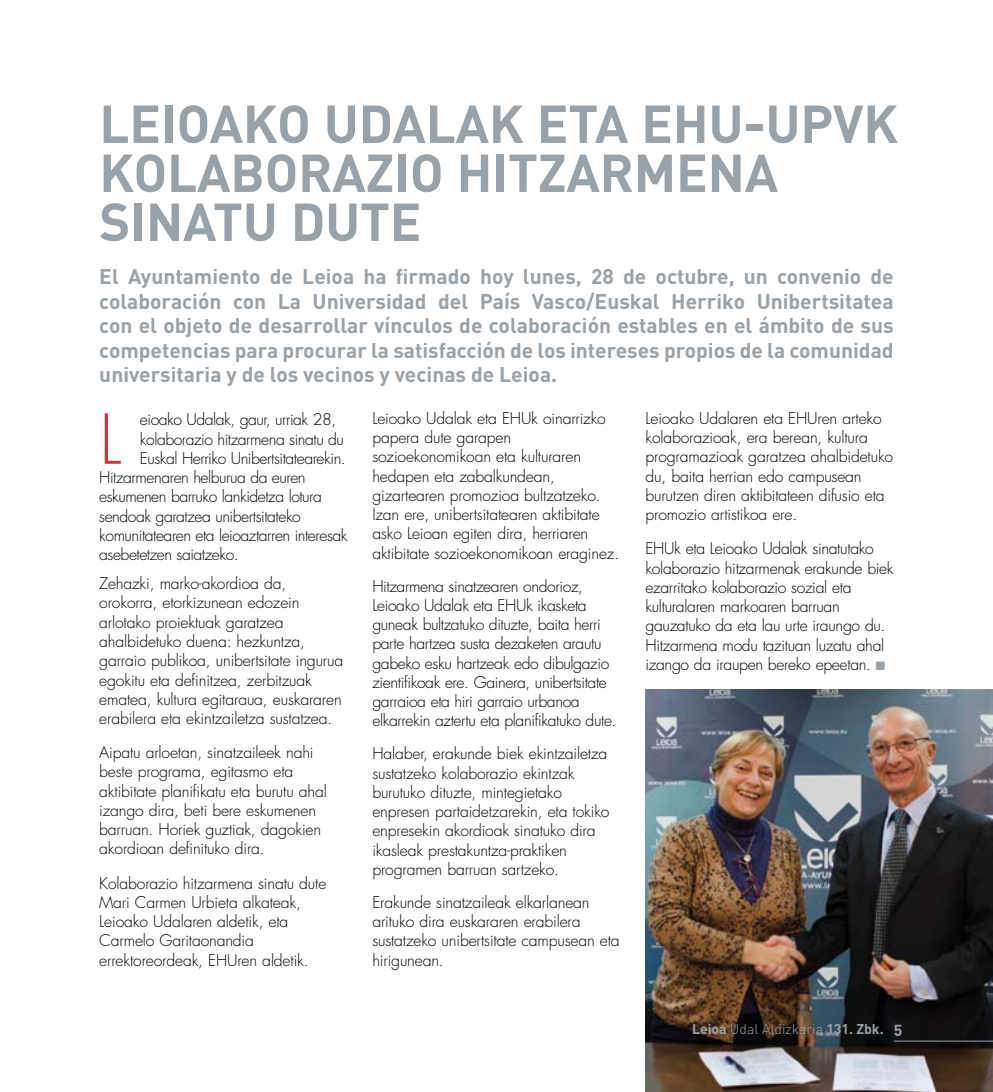
<style>
.page{position:relative;width:993px;height:1092px;background:#fff}
.page>*{position:absolute;margin:0;border:0;box-sizing:border-box;transform-origin:0 0}
.t1{font:300 66.85px "Futura";color:#d22e40}
.t2{font:700 52.5px/49px "DIN";letter-spacing:-.005em;color:#99a2a8}
.t3{font:700 21px/24.5px "DIN";color:#99a2a8;text-align:justify}
.t4{font:300 15.75px/19.2px "Futura";letter-spacing:-.01em;color:#000}
.t5{font:300 15.75px "Futura";letter-spacing:-.03em;color:#000}
.t6{font:300 14px "DIN";color:#99a2a8}
.s1{color:#99a2a8}
.s2{font-weight:700}
.s3{font-weight:700;font-size:15.75px}
</style>
<div class="page">
<img style="left:645px;top:689px;width:347px;height:402px">
<hr style="left:893px;top:1040px;width:99px;height:1px;background:#99a2a8">
<h2 class="t2" style="left:99px;top:97px;width:800px">Leioako Udalak eta EHU-UPVk kolaborazio h itzarme na sinatu dute</h2>
<p class="t3" style="left:99px;top:263px;width:795px">El Ayuntamiento de Leioa ha firmado hoy lunes, 28 de octubre, un convenio de colaboración con La Universidad del País Vasco/Euskal Herriko Unibertsitatea con el objeto de desarrollar vínculos de colaboración estables en el ámbito de sus competencias para procurar la satisfacción de los intereses propios de la comunidad universitaria y de los vecinos y vecinas de Leioa.</p>
<h1 class="t1" style="left:99px;top:399px;width:23px">L</h1>
<p class="t5" style="left:140px;top:410px;width:198px">eioako Udalak, gaur, urriak 28,</p>
<p class="t4" style="left:645px;top:409px;width:249px">Leioako Udalaren eta EHUren arteko kolaborazioak, era berean, kultura programazioak garatzea ahalbidetuko du, baita herrian edo campusean burutzen diren aktibitateen difusio eta promozio artistikoa ere.</p>
<p class="t4" style="left:645px;top:539px;width:250px">EHUk eta Leioako Udalak sinatutako kolaborazio hitzarmenak erakunde biek ezarritako kolaborazio sozial eta kulturalaren markoaren barruan gauzatuko da eta lau urte iraungo du.<br>Hitzarmena modu tazituan luzatu ahal izango da iraupen bereko epeetan. <span class="s1">■</span></p>
<p class="t4" style="left:372px;top:409px;width:248px">Leioako Udalak eta EHUk oinarrizko papera dute garapen sozioekonomikoan eta kulturaren hedapen eta zabalkundean, gizartearen promozioa bultzatzeko.<br>Izan ere, unibertsitatearen aktibitate asko Leioan egiten dira, herriaren aktibitate sozioekonomikoan eraginez.</p>
<p class="t4" style="left:372px;top:576px;width:245px">Hitzarmena sinatzearen ondorioz, Leioako Udalak eta EHUk ikasketa guneak bultzatuko dituzte, baita herri parte hartzea susta dezaketen arautu gabeko esku hartzeak edo dibulgazio zientifikoak ere. Gainera, unibertsitate garraioa eta hiri garraio urbanoa elkarrekin aztertu eta planifikatuko dute.</p>
<p class="t4" style="left:372px;top:744px;width:238px">Halaber, erakunde biek ekintzailetza sustatzeko kolaborazio ekintzak burutuko dituzte, mintegietako enpresen partaidetzarekin, eta tokiko enpresekin akordioak sinatuko dira ikasleak prestakuntza-praktiken programen barruan sartzeko.</p>
<p class="t4" style="left:372px;top:892px;width:249px">Erakunde sinatzaileak elkarlanean arituko dira euskararen erabilera sustatzeko unibertsitate campusean eta hirigunean.</p>
<p class="t5" style="left:140px;top:429px;width:205px">kolaborazio hitzarmena sinatu du</p>
<p class="t5" style="left:140px;top:448px;width:207px">Euskal Herriko Unibertsitatearekin.</p>
<p class="t5" style="left:99px;top:467px;width:208px">Hitzarmenaren helburua da euren</p>
<p class="t5" style="left:99px;top:487px;width:224px">eskumenen barruko lankidetza lotura</p>
<p class="t5" style="left:99px;top:506px;width:203px">sendoak garatzea unibertsitateko</p>
<p class="t5" style="left:99px;top:525px;width:250px">komunitatearen eta leioaztarren interesak</p>
<p class="t5" style="left:99px;top:544px;width:141px">asebetetzen saiatzeko.</p>
<p class="t4" style="left:99px;top:574px;width:245px">Zehazki, marko-akordioa da, orokorra, etorkizunean edozein arlotako proiektuak garatzea ahalbidetuko duena: hezkuntza, garraio publikoa, unibertsitate ingurua egokitu eta definitzea, zerbitzuak ematea, kultura egitaraua, euskararen erabilera eta ekintzailetza sustatzea.</p>
<p class="t4" style="left:99px;top:743px;width:229px">Aipatu arloetan, sinatzaileek nahi beste programa, egitasmo eta aktibitate planifikatu eta burutu ahal izango dira, beti bere eskumenen barruan. Horiek guztiak, dagokien akordioan definituko dira.</p>
<p class="t4" style="left:99px;top:873px;width:228px">Kolaborazio hitzarmena sinatu dute<br>Mari Carmen Urbieta alkateak,<br>Leioako Udalaren aldetik, eta<br>Carmelo Garitaonandia errektoreordeak, EHUren aldetik.</p>
<p class="t6" style="left:691px;top:1020px;width:212px"><span class="s2">Leioa</span> Udal Aldizkaria <span class="s2">131. Zbk.</span> <span class="s3">5</span></p>
</div>
